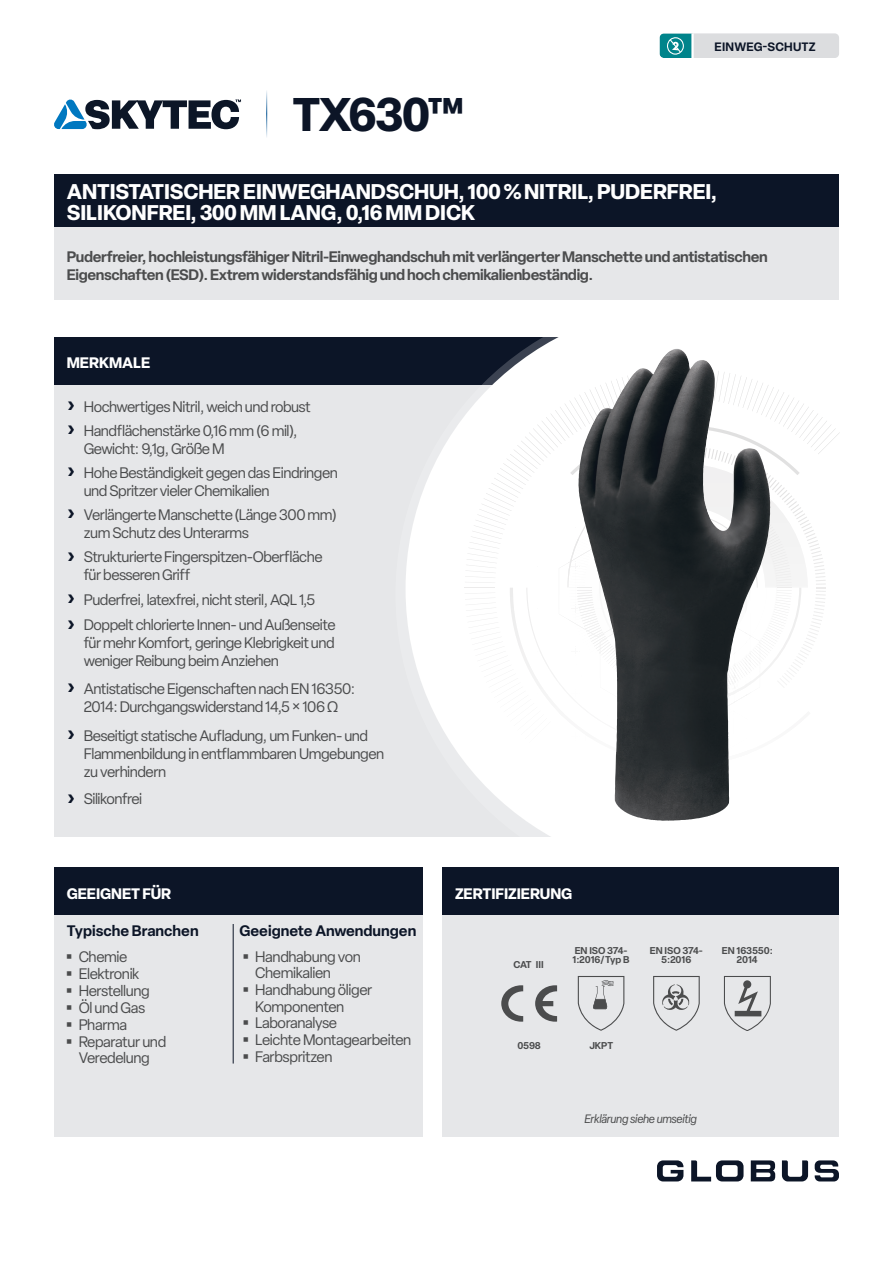
<style>
.page{position:relative;width:893px;height:1263px;background:#fff}
.page>*{position:absolute;margin:0;border:0;box-sizing:border-box;transform-origin:0 0}
.PRODUCT_NAME{font:700 46.5px "Elza";letter-spacing:-.045em;color:#0c1527}
.SHORT_DESCRIPTION{font:700 21px/21px "Elza";letter-spacing:-.005em;color:#fff}
.t1{font:15px/18px "Elza";letter-spacing:-.03em;color:#4b4c4d}
.LONG_DESCRIPTION{font:600 15px/18px "Elza";letter-spacing:-.025em;color:#4b4c4d}
.PANEL_SUB-HEAD{font:600 15px "Elza";color:#0c1527}
.PANEL_HEADING{font:700 15px "Elza";letter-spacing:-.005em;color:#fff}
.t2{font:italic 12px "Elza";letter-spacing:-.025em;color:#4b4c4d}
.t3{font:600 12px "Elza";letter-spacing:.02em;color:#0c1527}
.CERTIFICATION_TEXT{font:600 9.75px/9px "Elza";letter-spacing:-.005em;color:#4b4c4d;text-align:center}
</style>
<div class="page">
<div style="left:54px;top:749px;width:580px;height:88px;background:#e6e7e9"></div>
<div style="left:54px;top:385px;width:492px;height:438px;background:#e6e7e9"></div>
<div style="left:54px;top:337px;width:586px;height:48px;background:#0c1527"></div>
<div style="left:54px;top:915px;width:368px;height:222px;background:#e6e7e9"></div>
<hr style="left:233px;top:924px;width:1px;height:139px;background:#0c1527">
<div style="left:54px;top:867px;width:368px;height:48px;background:#0c1527"></div>
<div style="left:442px;top:867px;width:397px;height:48px;background:#0c1527"></div>
<svg style="left:405px;top:337px;width:307px;height:500px;fill:#fff"></svg>
<div style="left:635px;top:660px;width:9px;height:178px;background:#fff"></div>
<div style="left:618px;top:584px;width:18px;height:254px;background:#fff"></div>
<hr style="left:675px;top:678px;width:3px;height:160px;background:#231f20">
<hr style="left:669px;top:629px;width:3px;height:209px;background:#231f20">
<svg style="left:664px;top:818px;width:2px;height:19px"></svg>
<svg style="left:646px;top:818px;width:18px;height:19px"></svg>
<svg style="left:465px;top:368px;width:375px;height:450px"></svg>
<hr style="left:734px;top:579px;width:1px;height:128px;background:#231f20;border-radius:50%">
<hr style="left:733px;top:584px;width:1px;height:160px;background:#231f20;border-radius:50%">
<svg style="left:569px;top:539px;width:114px;height:115px"></svg>
<svg style="left:634px;top:695px;width:114px;height:114px;background:#3d4244"></svg>
<svg style="left:54px;top:100px;width:187px;height:29px"></svg>
<hr style="left:266px;top:88px;width:1px;height:50px;background:#005292">
<div style="left:54px;top:174px;width:785px;height:53px;background:#0c1527"></div>
<div style="left:442px;top:915px;width:397px;height:222px;background:#e6e7e9"></div>
<div style="left:658px;top:32px;width:183px;height:27px;background:#dcdddf;border-radius:6px"></div>
<div style="left:657px;top:30px;width:185px;height:31px;border:3px solid #fff;border-radius:6px"></div>
<svg style="left:660px;top:33px;width:35px;height:25px"></svg>
<svg style="left:782px;top:1160px;width:26px;height:21px"></svg>
<svg style="left:691px;top:1160px;width:52px;height:21px"></svg>
<svg style="left:751px;top:1160px;width:24px;height:21px"></svg>
<svg style="left:657px;top:1160px;width:26px;height:21px"></svg>
<svg style="left:815px;top:1160px;width:24px;height:21px"></svg>
<div style="left:54px;top:227px;width:785px;height:73px;background:#e6e7e9"></div>
<svg style="left:724px;top:976px;width:47px;height:55px"></svg>
<svg style="left:578px;top:976px;width:46px;height:55px"></svg>
<svg style="left:653px;top:976px;width:47px;height:55px"></svg>
<svg style="left:535px;top:985px;width:22px;height:37px"></svg>
<svg style="left:501px;top:985px;width:22px;height:37px"></svg>
<img style="left:621px;top:349px;width:54px;height:43px">
<p class="PRODUCT_NAME" style="left:292px;top:81px;width:173px">TX630™</p>
<p class="t3" style="left:714px;top:38px;width:103px">EINWEG-SCHUTZ</p>
<p class="SHORT_DESCRIPTION" style="left:67px;top:180px;width:652px">ANTISTATISCHER EINWEGHANDSCHUH, 100 % NITRIL, PUDERFREI,<br>SILIKONFREI, 300 MM LANG, 0,16 MM DICK</p>
<p class="LONG_DESCRIPTION" style="left:67px;top:247px;width:702px">Puderfreier, hochleistungsfähiger Nitril-Einweghandschuh mit verlängerter Manschette und antistatischen<br>Eigenschaften (ESD). Extrem widerstandsfähig und hoch chemikalienbeständig.</p>
<p class="PANEL_HEADING" style="left:67px;top:352px;width:85px">MERKMALE</p>
<p class="t1" style="left:84px;top:398px;width:229px">Hochwertiges Nitril, weich und robust</p>
<p class="t1" style="left:84px;top:422px;width:215px">Handflächenstärke 0,16 mm (6 mil),<br>Gewicht: 9,1g, Größe M</p>
<p class="t1" style="left:84px;top:464px;width:256px">Hohe Beständigkeit gegen das Eindringen und Spritzer vieler Chemikalien</p>
<p class="t1" style="left:84px;top:506px;width:254px">Verlängerte Manschette (Länge 300 mm) zum Schutz des Unterarms</p>
<p class="t1" style="left:84px;top:548px;width:240px">Strukturierte Fingerspitzen-Oberfläche für besseren Griff</p>
<p class="t1" style="left:84px;top:590px;width:233px">Puderfrei, latexfrei, nicht steril, AQL 1,5</p>
<p class="t1" style="left:84px;top:616px;width:253px;text-align:justify">Doppelt chlorierte Innen- und Außenseite für mehr Komfort, geringe Klebrigkeit und weniger Reibung beim Anziehen</p>
<p class="t1" style="left:84px;top:679px;width:273px">Antistatische Eigenschaften nach EN 16350:<br>2014: Durchgangswiderstand 14,5 × 106 Ω</p>
<p class="t1" style="left:84px;top:726px;width:302px">Beseitigt statische Aufladung, um Funken- und<br>Flammenbildung in entflammbaren Umgebungen zu verhindern</p>
<p class="t1" style="left:84px;top:790px;width:60px">Silikonfrei</p>
<p class="PANEL_HEADING" style="left:67px;top:882px;width:106px">GEEIGNET FÜR</p>
<p class="PANEL_HEADING" style="left:455px;top:882px;width:119px">ZERTIFIZIERUNG</p>
<p class="PANEL_SUB-HEAD" style="left:67px;top:920px;width:133px">Typische Branchen</p>
<p class="PANEL_SUB-HEAD" style="left:240px;top:920px;width:178px">Geeignete Anwendungen</p>
<p class="t1" style="left:79px;top:947px;width:50px">Chemie</p>
<p class="t1" style="left:79px;top:964px;width:62px">Elektronik</p>
<p class="t1" style="left:79px;top:981px;width:73px">Herstellung</p>
<p class="t1" style="left:79px;top:998px;width:68px">Öl und Gas</p>
<p class="t1" style="left:79px;top:1015px;width:50px">Pharma</p>
<p class="t1" style="left:79px;top:1033px;width:89px;line-height:16.5px">Reparatur und<br>Veredelung</p>
<p class="t1" style="left:255px;top:948px;width:107px;line-height:16.5px">Handhabung von<br>Chemikalien</p>
<p class="t1" style="left:255px;top:981px;width:118px;line-height:16.5px">Handhabung öliger<br>Komponenten</p>
<p class="t1" style="left:255px;top:1014px;width:83px">Laboranalyse</p>
<p class="t1" style="left:255px;top:1031px;width:158px">Leichte Montagearbeiten</p>
<p class="t1" style="left:255px;top:1048px;width:79px">Farbspritzen</p>
<p class="CERTIFICATION_TEXT" style="left:514px;top:960px;width:32px">CAT III</p>
<p class="CERTIFICATION_TEXT" style="left:517px;top:1040px;width:25px">0598</p>
<p class="CERTIFICATION_TEXT" style="left:572px;top:945px;width:59px;text-align:left">EN ISO 374-<br>1:2016/Typ B</p>
<p class="CERTIFICATION_TEXT" style="left:650px;top:945px;width:54px">EN ISO 374-<br>5:2016</p>
<p class="CERTIFICATION_TEXT" style="left:722px;top:945px;width:53px">EN 163550:<br>2014</p>
<p class="CERTIFICATION_TEXT" style="left:589px;top:1040px;width:25px">JKPT</p>
<p class="t2" style="left:584px;top:1111px;width:114px">Erklärung siehe umseitig</p>
</div>
